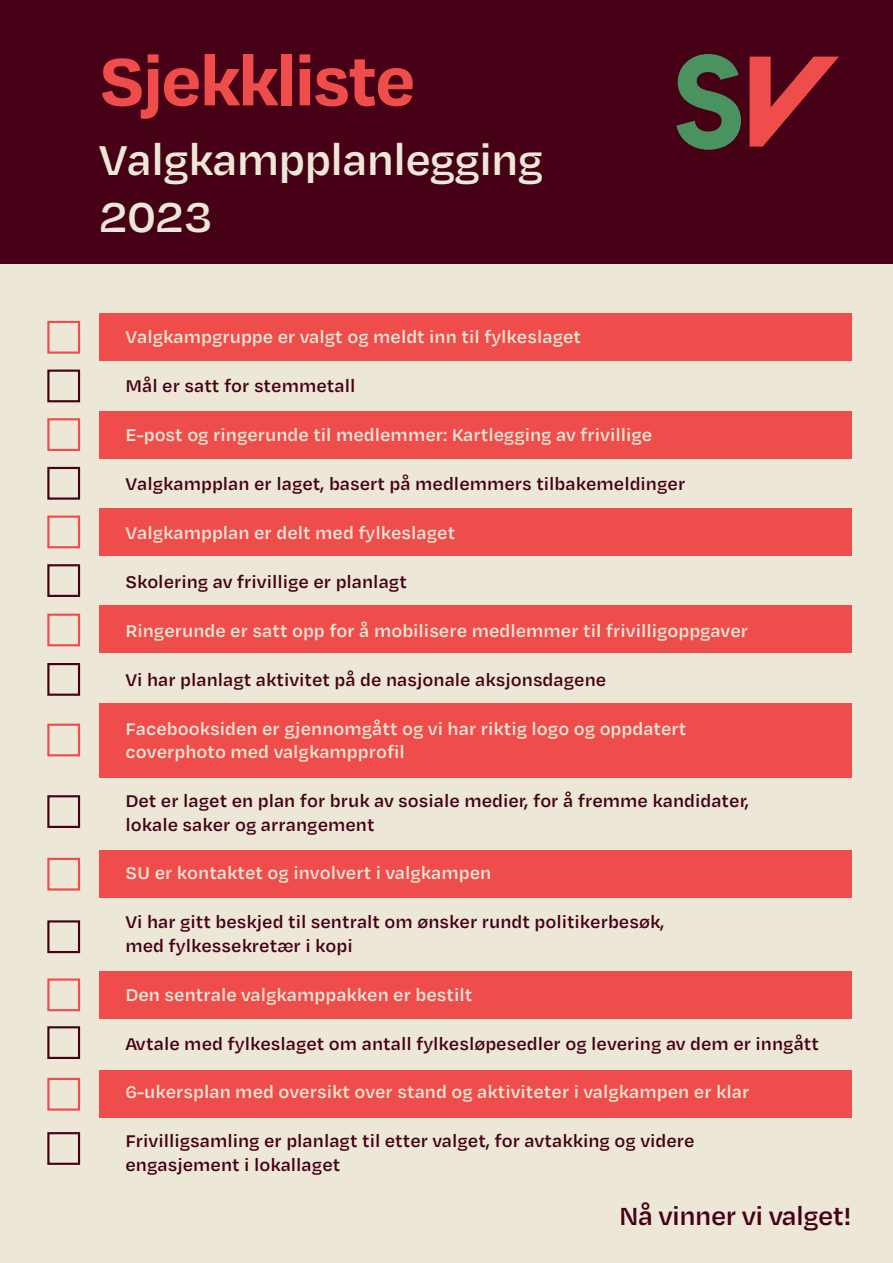
<style>
.page{position:relative;width:893px;height:1263px;background:#ece7d7}
.page>*{position:absolute;margin:0;border:0;box-sizing:border-box;transform-origin:0 0}
.t1{font:700 76.65px "Degular Text";letter-spacing:-.04em;color:#ef4d4b}
.t2{font:600 48px "Degular Text";letter-spacing:-.02em;color:#ece7d7}
.t3{font:600 28.5px "Degular Text";letter-spacing:-.02em;color:#460117}
.t4{font:600 19.5px "Degular Text";color:#460117}
.t5{font:600 19.5px "Degular Text";color:#ece7d7}
</style>
<div class="page">
<div style="left:99px;top:314px;width:752px;height:47px;background:#ef4d4b"></div>
<div style="left:99px;top:411px;width:752px;height:47px;background:#ef4d4b"></div>
<div style="left:99px;top:508px;width:752px;height:48px;background:#ef4d4b"></div>
<div style="left:99px;top:606px;width:752px;height:47px;background:#ef4d4b"></div>
<div style="left:99px;top:850px;width:752px;height:48px;background:#ef4d4b"></div>
<div style="left:99px;top:971px;width:752px;height:47px;background:#ef4d4b"></div>
<div style="left:99px;top:1070px;width:752px;height:48px;background:#ef4d4b"></div>
<div style="left:99px;top:703px;width:752px;height:74px;background:#ef4d4b"></div>
<div style="left:0;top:0;width:893px;height:264px;background:#460117"></div>
<svg style="left:676px;top:54px;width:65px;height:96px"></svg>
<svg style="left:750px;top:57px;width:89px;height:90px"></svg>
<div style="left:47px;top:321px;width:33px;height:33px;border:2px solid #ef4d4b"></div>
<div style="left:47px;top:370px;width:33px;height:32px;border:2px solid #460117"></div>
<div style="left:47px;top:467px;width:33px;height:33px;border:2px solid #460117"></div>
<div style="left:47px;top:564px;width:33px;height:33px;border:2px solid #460117"></div>
<div style="left:47px;top:663px;width:33px;height:33px;border:2px solid #460117"></div>
<div style="left:47px;top:795px;width:33px;height:33px;border:2px solid #460117"></div>
<div style="left:47px;top:920px;width:33px;height:33px;border:2px solid #460117"></div>
<div style="left:47px;top:1026px;width:33px;height:33px;border:2px solid #460117"></div>
<div style="left:47px;top:1132px;width:33px;height:33px;border:2px solid #460117"></div>
<div style="left:47px;top:418px;width:33px;height:33px;border:2px solid #ef4d4b"></div>
<div style="left:47px;top:515px;width:33px;height:33px;border:2px solid #ef4d4b"></div>
<div style="left:47px;top:614px;width:33px;height:32px;border:2px solid #ef4d4b"></div>
<div style="left:47px;top:724px;width:33px;height:32px;border:2px solid #ef4d4b"></div>
<div style="left:47px;top:858px;width:33px;height:32px;border:2px solid #ef4d4b"></div>
<div style="left:47px;top:978px;width:33px;height:33px;border:2px solid #ef4d4b"></div>
<div style="left:47px;top:1078px;width:33px;height:32px;border:2px solid #ef4d4b"></div>
<p class="t1" style="left:99px;top:29px;width:319px">Sjekkliste</p>
<p class="t2" style="left:99px;top:128px;width:446px">Valgkampplanlegging</p>
<p class="t2" style="left:99px;top:185px;width:115px">2023</p>
<p class="t5" style="left:125px;top:324px;width:457px">Valgkampgruppe er valgt og meldt inn til fylkeslaget</p>
<p class="t4" style="left:125px;top:373px;width:231px">Mål er satt for stemmetall</p>
<p class="t5" style="left:125px;top:422px;width:528px">E-post og ringerunde til medlemmer: Kartlegging av frivillige</p>
<p class="t4" style="left:125px;top:471px;width:561px">Valgkampplan er laget, basert på medlemmers tilbakemeldinger</p>
<p class="t5" style="left:125px;top:520px;width:331px">Valgkampplan er delt med fylkeslaget</p>
<p class="t4" style="left:125px;top:569px;width:283px">Skolering av frivillige er planlagt</p>
<p class="t5" style="left:125px;top:618px;width:624px">Ringerunde er satt opp for å mobilisere medlemmer til frivilligoppgaver</p>
<p class="t4" style="left:125px;top:667px;width:482px">Vi har planlagt aktivitet på de nasjonale aksjonsdagene</p>
<p class="t5" style="left:125px;top:716px;width:563px">Facebooksiden er gjennomgått og vi har riktig logo og oppdatert</p>
<p class="t5" style="left:125px;top:739px;width:281px">coverphoto med valgkampprofil</p>
<p class="t4" style="left:125px;top:788px;width:625px">Det er laget en plan for bruk av sosiale medier, for å fremme kandidater,</p>
<p class="t4" style="left:125px;top:811px;width:251px">lokale saker og arrangement</p>
<p class="t5" style="left:125px;top:860px;width:367px">SU er kontaktet og involvert i valgkampen</p>
<p class="t4" style="left:125px;top:909px;width:540px">Vi har gitt beskjed til sentralt om ønsker rundt politikerbesøk,</p>
<p class="t4" style="left:125px;top:933px;width:229px">med fylkessekretær i kopi</p>
<p class="t5" style="left:125px;top:981px;width:348px">Den sentrale valgkamppakken er bestilt</p>
<p class="t4" style="left:125px;top:1030px;width:695px">Avtale med fylkeslaget om antall fylkesløpesedler og levering av dem er inngått</p>
<p class="t5" style="left:125px;top:1079px;width:625px">6-ukersplan med oversikt over stand og aktiviteter i valgkampen er klar</p>
<p class="t4" style="left:125px;top:1128px;width:571px">Frivilligsamling er planlagt til etter valget, for avtakking og videre</p>
<p class="t4" style="left:125px;top:1152px;width:216px">engasjement i lokallaget</p>
<p class="t3" style="left:619px;top:1197px;width:234px">Nå vinner vi valget!</p>
</div>
